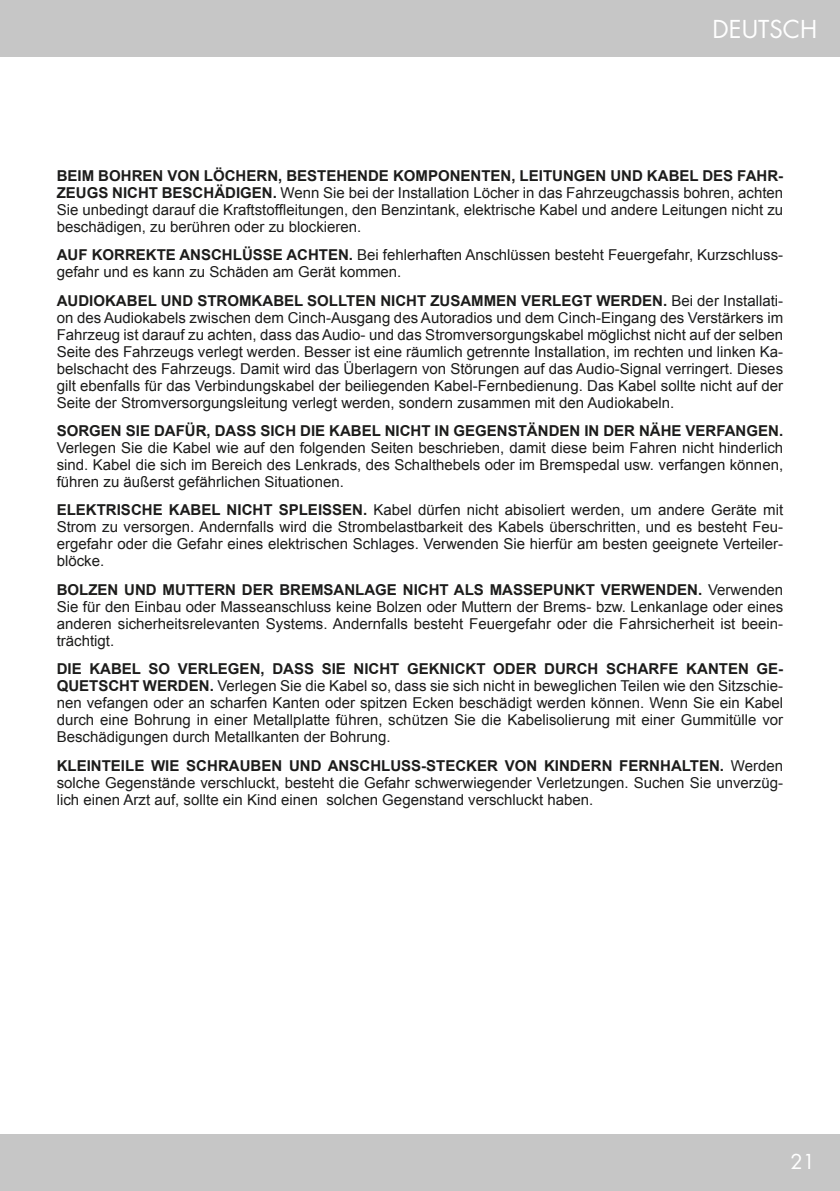
<style>
.page{position:relative;width:840px;height:1191px;background:#fff}
.page>*{position:absolute;margin:0;border:0;box-sizing:border-box;transform-origin:0 0}
.t1{font:24px "Futura";color:#fff}
.t2{font:20px "Futura";color:#fff}
.t3{font:15px/17px "Arial";color:#1c1c1b;text-align:justify}
.t4{font:700 15px "Arial";color:#1c1c1b}
.s1{font-weight:700}
</style>
<div class="page">
<div style="left:0;top:0;width:839px;height:57px;background:#c6c6c6"></div>
<div style="left:0;top:1134px;width:839px;height:57px;background:#c6c6c6"></div>
<h1 class="t1" style="left:712px;top:12px;width:106px">DEUTSCH</h1>
<p class="t3" style="left:57px;top:167px;width:727px"><span class="s1">BEIM BOHREN VON LÖCHERN, BESTEHENDE KOMPONENTEN, LEITUNGEN UND KABEL DES FAHR-ZEUGS NICHT BESCHÄDIGEN.</span> Wenn Sie bei der Installation Löcher in das Fahrzeugchassis bohren, achten Sie unbedingt darauf die Kraftstoffleitungen, den Benzintank, elektrische Kabel und andere Leitungen nicht zu beschädigen, zu berühren oder zu blockieren.</p>
<p class="t3" style="left:57px;top:247px;width:727px"><span class="s1">AUF KORREKTE ANSCHLÜSSE ACHTEN.</span> Bei fehlerhaften Anschlüssen besteht Feuergefahr, Kurzschluss&shy;gefahr und es kann zu Schäden am Gerät kommen.</p>
<p class="t3" style="left:57px;top:292px;width:727px"><span class="s1">AUDIOKABEL UND STROMKABEL SOLLTEN NICHT ZUSAMMEN VERLEGT WERDEN.</span> Bei der Installati&shy;on des Audiokabels zwischen dem Cinch-Ausgang des Autoradios und dem Cinch-Eingang des Verstärkers im Fahrzeug ist darauf zu achten, dass das Audio- und das Stromversorgungskabel möglichst nicht auf der selben Seite des Fahrzeugs verlegt werden. Besser ist eine räumlich getrennte Installation, im rechten und linken Ka&shy;belschacht des Fahrzeugs. Damit wird das Überlagern von Störungen auf das Audio-Signal verringert. Dieses gilt ebenfalls für das Verbindungskabel der beiliegenden Kabel-Fernbedienung. Das Kabel sollte nicht auf der Seite der Stromversorgungsleitung verlegt werden, sondern zusammen mit den Audiokabeln.</p>
<p class="t4" style="left:57px;top:421px;width:727px">SORGEN SIE DAFÜR, DASS SICH DIE KABEL NICHT IN GEGENSTÄNDEN IN DER NÄHE VERFANGEN.</p>
<p class="t3" style="left:57px;top:439px;width:727px">Verlegen Sie die Kabel wie auf den folgenden Seiten beschrieben, damit diese beim Fahren nicht hinderlich sind. Kabel die sich im Bereich des Lenkrads, des Schalthebels oder im Bremspedal usw. verfangen können, führen zu äußerst gefährlichen Situationen.</p>
<p class="t3" style="left:57px;top:502px;width:727px"><span class="s1">ELEKTRISCHE KABEL NICHT SPLEISSEN.</span> Kabel dürfen nicht abisoliert werden, um andere Geräte mit Strom zu versorgen. Andernfalls wird die Strombelastbarkeit des Kabels überschritten, und es besteht Feu&shy;ergefahr oder die Gefahr eines elektrischen Schlages. Verwenden Sie hierfür am besten geeignete Verteiler&shy;blöcke.</p>
<p class="t3" style="left:57px;top:581px;width:727px"><span class="s1">BOLZEN UND MUTTERN DER BREMSANLAGE NICHT ALS MASSEPUNKT VERWENDEN.</span> Verwenden Sie für den Einbau oder Masseanschluss keine Bolzen oder Muttern der Brems- bzw. Lenkanlage oder eines anderen sicherheitsrelevanten Systems. Andernfalls besteht Feuergefahr oder die Fahrsicherheit ist beein&shy;trächtigt.</p>
<p class="t3" style="left:57px;top:660px;width:727px"><span class="s1">DIE KABEL SO VERLEGEN, DASS SIE NICHT GEKNICKT ODER DURCH SCHARFE KANTEN GE-QUETSCHT WERDEN.</span> Verlegen Sie die Kabel so, dass sie sich nicht in beweglichen Teilen wie den Sitzschie&shy;nen vefangen oder an scharfen Kanten oder spitzen Ecken beschädigt werden können. Wenn Sie ein Kabel durch eine Bohrung in einer Metallplatte führen, schützen Sie die Kabelisolierung mit einer Gummitülle vor Beschädigungen durch Metallkanten der Bohrung.</p>
<p class="t3" style="left:57px;top:757px;width:727px"><span class="s1">KLEINTEILE WIE SCHRAUBEN UND ANSCHLUSS-STECKER VON KINDERN FERNHALTEN.</span> Werden solche Gegenstände verschluckt, besteht die Gefahr schwerwiegender Verletzungen. Suchen Sie unverzüg&shy;lich einen Arzt auf, sollte ein Kind einen solchen Gegenstand verschluckt haben.</p>
<h2 class="t2" style="left:790px;top:1148px;width:26px">21</h2>
</div>
